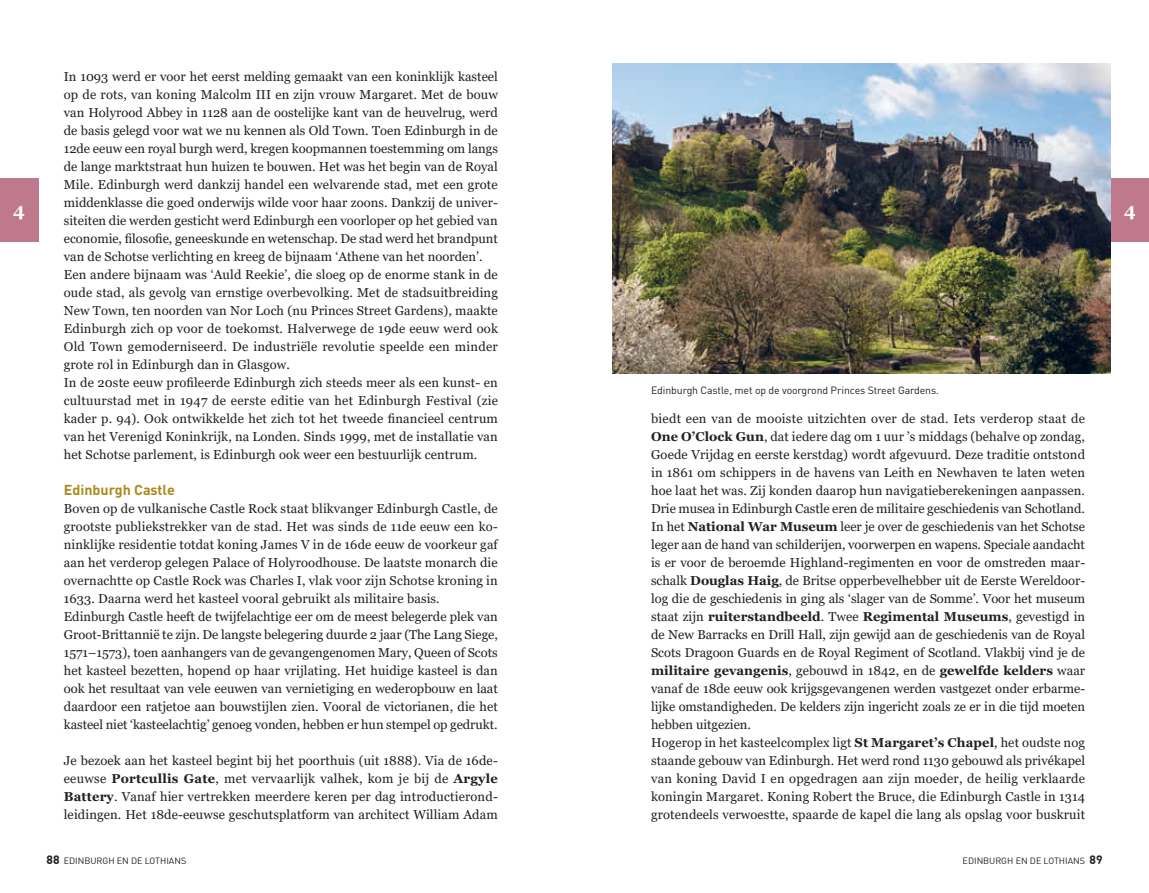
<style>
.page{position:relative;width:1149px;height:893px;background:#fff}
.page>*{position:absolute;margin:0;border:0;box-sizing:border-box;transform-origin:0 0}
.t1{font:700 18px "Georgia";color:#fff}
.t2{font:700 14.25px "DIN Pro";color:#ab8a1b}
.t3{font:12.9px/18px "Georgia";letter-spacing:.01em;color:#231f20}
.t4{font:700 12px "DIN Round Offc";color:#231f20}
.t5{font:10.5px "DIN Pro";letter-spacing:-.01em;color:#231f20}
.t6{font:9px "DIN Round Offc";color:#231f20}
.s1{font-weight:700}
.s2{font-weight:700;font-size:12px}
</style>
<div class="page">
<div style="left:1110px;top:179px;width:38px;height:63px;background:#c0788d"></div>
<div style="left:0;top:179px;width:38px;height:63px;background:#c0788d"></div>
<img style="left:612px;top:64px;width:498px;height:309px">
<p class="t3" style="left:64px;top:68px;width:435px">In 1093 werd er voor het eerst melding gemaakt van een koninklijk kasteel op de rots, van koning Malcolm III en zijn vrouw Margaret. Met de bouw van Holyrood Abbey in 1128 aan de oostelijke kant van de heuvelrug, werd de basis gelegd voor wat we nu kennen als Old Town. Toen Edinburgh in de 12de eeuw een royal burgh werd, kregen koopmannen toestemming om langs de lange marktstraat hun huizen te bouwen. Het was het begin van de Royal Mile. Edinburgh werd dankzij handel een welvarende stad, met een grote middenklasse die goed onderwijs wilde voor haar zoons. Dankzij de univer&shy;siteiten die werden gesticht werd Edinburgh een voorloper op het gebied van economie, filosofie, geneeskunde en wetenschap. De stad werd het brandpunt van de Schotse verlichting en kreeg de bijnaam ‘Athene van het noorden’.<br>Een andere bijnaam was ‘Auld Reekie’, die sloeg op de enorme stank in de oude stad, als gevolg van ernstige overbevolking. Met de stadsuitbreiding New Town, ten noorden van Nor Loch (nu Princes Street Gardens), maakte Edinburgh zich op voor de toekomst. Halverwege de 19de eeuw werd ook Old Town gemoderniseerd. De industriële revolutie speelde een minder grote rol in Edinburgh dan in Glasgow.<br>In de 20ste eeuw profileerde Edinburgh zich steeds meer als een kunst- en cultuurstad met in 1947 de eerste editie van het Edinburgh Festival (zie kader p. 94). Ook ontwikkelde het zich tot het tweede financieel centrum van het Verenigd Koninkrijk, na Londen. Sinds 1999, met de installatie van het Schotse parlement, is Edinburgh ook weer een bestuurlijk centrum.</p>
<p class="t2" style="left:64px;top:478px;width:113px">Edinburgh Castle</p>
<p class="t3" style="left:64px;top:500px;width:435px">Boven op de vulkanische Castle Rock staat blikvanger Edinburgh Castle, de grootste publiekstrekker van de stad. Het was sinds de 11de eeuw een ko&shy;ninklijke residentie totdat koning James V in de 16de eeuw de voorkeur gaf aan het verderop gelegen Palace of Holyroodhouse. De laatste monarch die overnachtte op Castle Rock was Charles I, vlak voor zijn Schotse kroning in 1633. Daarna werd het kasteel vooral gebruikt als militaire basis.<br>Edinburgh Castle heeft de twijfelachtige eer om de meest belegerde plek van Groot-Brittannië te zijn. De langste belegering duurde 2 jaar (The Lang Siege, 1571–1573), toen aanhangers van de gevangengenomen Mary, Queen of Scots het kasteel bezetten, hopend op haar vrijlating. Het huidige kasteel is dan ook het resultaat van vele eeuwen van vernietiging en wederopbouw en laat daardoor een ratjetoe aan bouwstijlen zien. Vooral de victorianen, die het kasteel niet ‘kasteelachtig’ genoeg vonden, hebben er hun stempel op gedrukt.</p>
<p class="t3" style="left:64px;top:752px;width:435px;text-align:justify">Je bezoek aan het kasteel begint bij het poorthuis (uit 1888). Via de 16de&shy;eeuwse <span class="s1">Portcullis Gate</span>, met vervaarlijk valhek, kom je bij de <span class="s1">Argyle Battery</span>. Vanaf hier vertrekken meerdere keren per dag introductierond&shy;leidingen. Het 18de-eeuwse geschutsplatform van architect William Adam</p>
<h1 class="t1" style="left:13px;top:198px;width:13px">4</h1>
<h1 class="t1" style="left:1123px;top:198px;width:13px">4</h1>
<p class="t5" style="left:651px;top:382px;width:289px">Edinburgh Castle, met op de voorgrond Princes Street Gardens.</p>
<p class="t3" style="left:651px;top:410px;width:435px">biedt een van de mooiste uitzichten over de stad. Iets verderop staat de <span class="s1">One O’Clock Gun</span>, dat iedere dag om 1 uur ’s middags (behalve op zondag, Goede Vrijdag en eerste kerstdag) wordt afgevuurd. Deze traditie ontstond in 1861 om schippers in de havens van Leith en Newhaven te laten weten hoe laat het was. Zij konden daarop hun navigatieberekeningen aanpassen.<br>Drie musea in Edinburgh Castle eren de militaire geschiedenis van Schotland.<br>In het <span class="s1">National War Museum</span> leer je over de geschiedenis van het Schotse leger aan de hand van schilderijen, voorwerpen en wapens. Speciale aandacht is er voor de beroemde Highland-regimenten en voor de omstreden maar&shy;schalk <span class="s1">Douglas Haig</span>, de Britse opperbevelhebber uit de Eerste Wereldoor&shy;log die de geschiedenis in ging als ‘slager van de Somme’. Voor het museum staat zijn <span class="s1">ruiterstandbeeld</span>. Twee <span class="s1">Regimental Museums</span>, gevestigd in de New Barracks en Drill Hall, zijn gewijd aan de geschiedenis van de Royal Scots Dragoon Guards en de Royal Regiment of Scotland. Vlakbij vind je de <span class="s1">militaire gevangenis</span>, gebouwd in 1842, en de <span class="s1">gewelfde kelders</span> waar vanaf de 18de eeuw ook krijgsgevangenen werden vastgezet onder erbarme&shy;lijke omstandigheden. De kelders zijn ingericht zoals ze er in die tijd moeten hebben uitgezien.<br>Hogerop in het kasteelcomplex ligt <span class="s1">St Margaret’s Chapel</span>, het oudste nog staande gebouw van Edinburgh. Het werd rond 1130 gebouwd als privékapel van koning David I en opgedragen aan zijn moeder, de heilig verklaarde koningin Margaret. Koning Robert the Bruce, die Edinburgh Castle in 1314 grotendeels verwoestte, spaarde de kapel die lang als opslag voor buskruit</p>
<p class="t6" style="left:46px;top:855px;width:141px"><span class="s2">88</span> EDINBURGH EN DE LOTHIANS</p>
<p class="t4" style="left:1089px;top:852px;width:15px">89</p>
<p class="t6" style="left:962px;top:855px;width:124px">EDINBURGH EN DE LOTHIANS</p>
</div>
